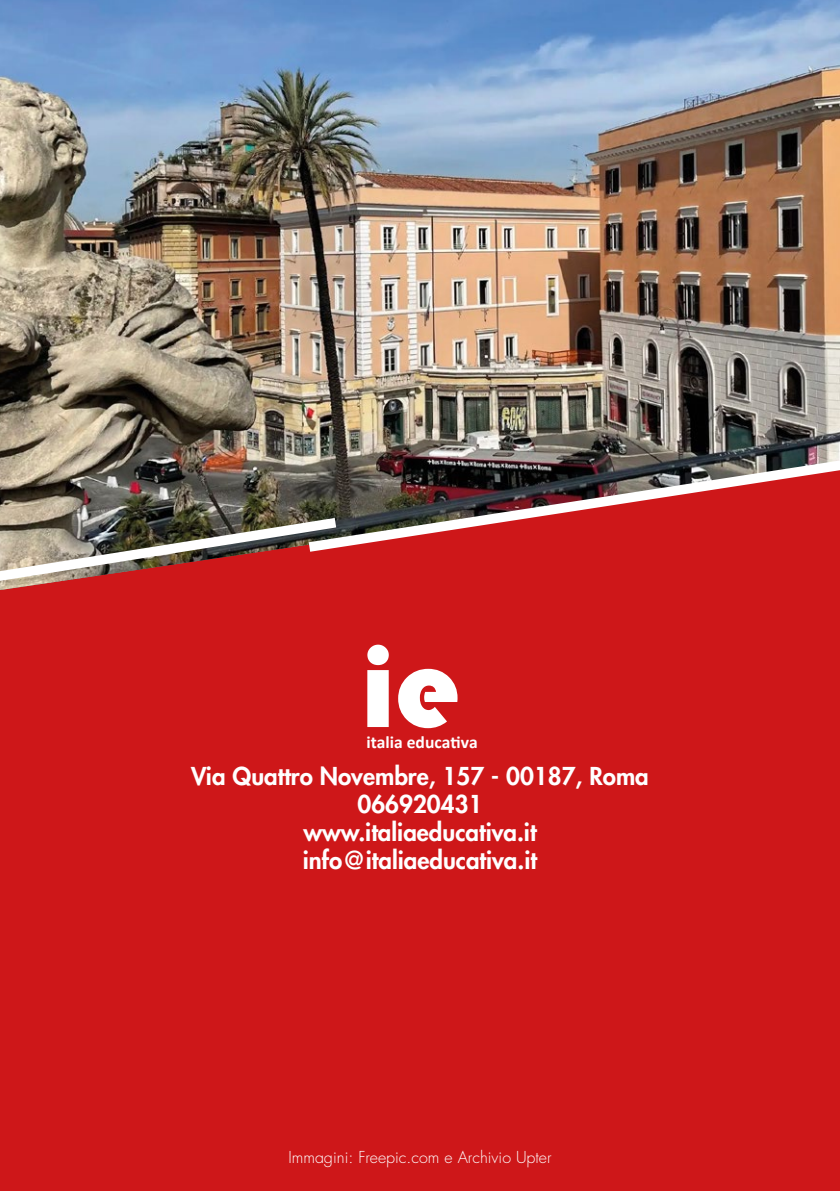
<style>
.page{position:relative;width:840px;height:1191px;background:#fff}
.page>*{position:absolute;margin:0;border:0;box-sizing:border-box;transform-origin:0 0}
.t1{font:117px "Bauhaus 93";color:#fff}
.t2{font:800 24px/28px "Futura";color:#fff;text-align:center}
.t3{font:700 17.6px "Calibri";color:#fff}
.t4{font:300 16px "Futura";color:#fff}
</style>
<div class="page">
<div style="left:0;top:145px;width:839px;height:1046px;background:#ce1719"></div>
<img style="left:0;top:0;width:839px;height:512px">
<img style="left:0;top:512px;width:298px;height:78px">
<img style="left:298px;top:435px;width:541px;height:117px">
<h1 class="t1" style="left:361px;top:622px;width:100px">ie</h1>
<p class="t3" style="left:366px;top:730px;width:113px">italia educativa</p>
<p class="t2" style="left:191px;top:761px;width:459px">Via Quattro Novembre, 157 - 00187, Roma<br>066920431<br>www.italiaeducativa.it info@italiaeducativa.it</p>
<p class="t4" style="left:288px;top:1146px;width:264px">Immagini: Freepic.com e Archivio Upter</p>
</div>
